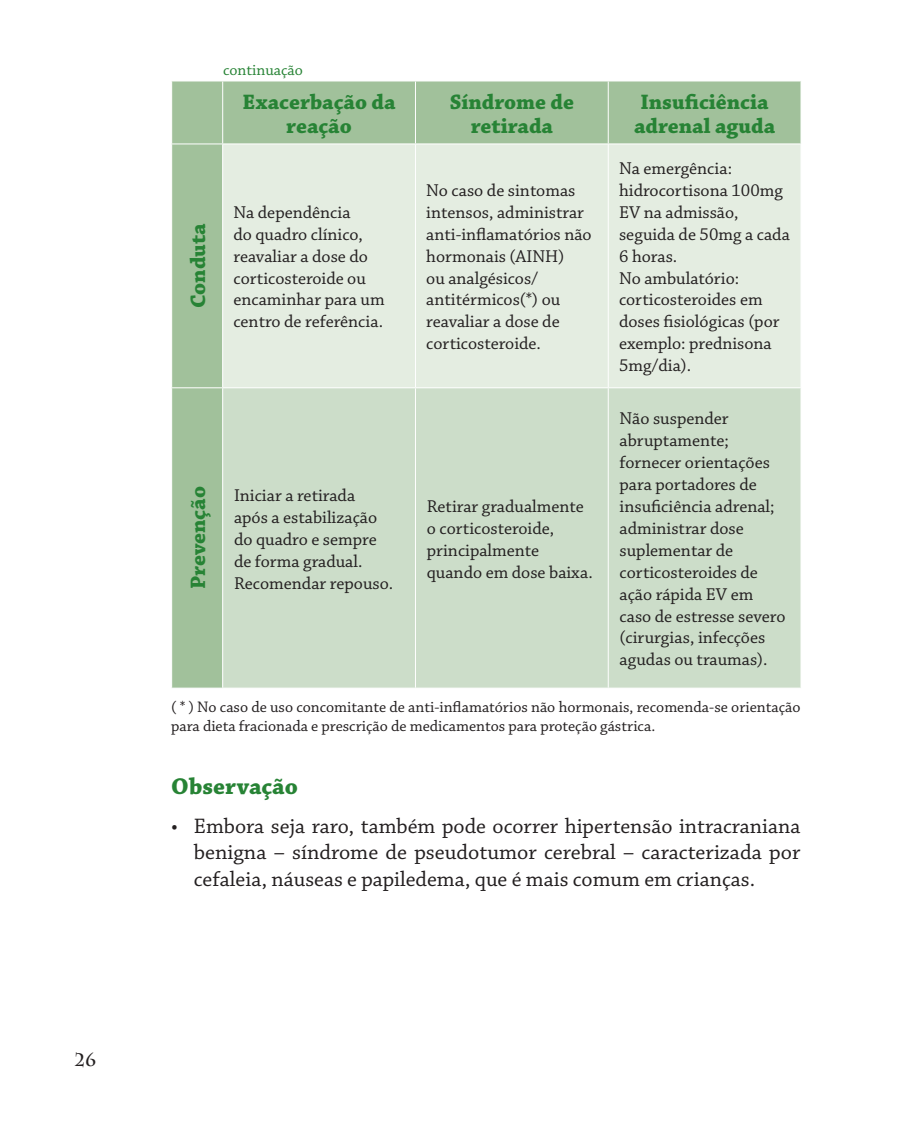
<style>
.page{position:relative;width:905px;height:1136px;background:#fff}
.page>*{position:absolute;margin:0;border:0;box-sizing:border-box;transform-origin:0 0}
.t1{font:700 24px "Chaparral Pro";color:#278335}
.t2{font:22px/26.8px "Chaparral Pro";color:#231f20;text-align:justify}
.t3{font:700 22px/24px "Chaparral Pro";color:#278335;text-align:center}
.t4{font:18px/22px "Chaparral Pro";color:#231f20}
.t5{font:700 18px "Charlemagne Std";color:#231f20}
.t6{font:16px/19.6px "Chaparral Pro";color:#231f20}
.t7{font:16px "Chaparral Pro";color:#278335}
</style>
<div class="page">
<div style="left:172px;top:81px;width:628px;height:606px;background:#a1c19b"></div>
<div style="left:223px;top:144px;width:577px;height:243px;background:#e4ede1"></div>
<div style="left:223px;top:388px;width:577px;height:299px;background:#ccddc9"></div>
<hr style="left:222px;top:81px;width:1px;height:62px;background:#fff">
<hr style="left:415px;top:81px;width:1px;height:62px;background:#fff">
<hr style="left:608px;top:81px;width:1px;height:62px;background:#fff">
<hr style="left:171px;top:143px;width:630px;height:1px;background:#fff">
<hr style="left:222px;top:144px;width:1px;height:243px;background:#fff">
<hr style="left:415px;top:144px;width:1px;height:243px;background:#fff">
<hr style="left:608px;top:144px;width:1px;height:243px;background:#fff">
<hr style="left:171px;top:387px;width:52px;height:1px;background:#fff">
<hr style="left:223px;top:387px;width:192px;height:1px;background:#fff">
<hr style="left:222px;top:388px;width:1px;height:299px;background:#fff">
<hr style="left:415px;top:387px;width:193px;height:1px;background:#fff">
<hr style="left:415px;top:388px;width:1px;height:299px;background:#fff">
<hr style="left:608px;top:387px;width:193px;height:1px;background:#fff">
<hr style="left:608px;top:388px;width:1px;height:299px;background:#fff">
<p class="t5" style="left:75px;top:1049px;width:23px">26</p>
<p class="t7" style="left:223px;top:64px;width:81px">continuação</p>
<p class="t3" style="left:188px;top:308px;width:86px;rotate:-90deg">Conduta</p>
<p class="t3" style="left:243px;top:91px;width:154px">Exacerbação da reação</p>
<p class="t3" style="left:450px;top:91px;width:126px">Síndrome de retirada</p>
<p class="t3" style="left:634px;top:91px;width:143px;text-align:left">Insuficiência adrenal aguda</p>
<p class="t4" style="left:233px;top:202px;width:153px">Na dependência<br>do quadro clínico, reavaliar a dose do corticosteroide ou encaminhar para um centro de referência.</p>
<p class="t4" style="left:426px;top:180px;width:167px">No caso de sintomas intensos, administrar anti-inflamatórios não hormonais (AINH)<br>ou analgésicos/ antitérmicos(*) ou reavaliar a dose de corticosteroide.</p>
<p class="t4" style="left:619px;top:158px;width:172px">Na emergência: hidrocortisona 100mg<br>EV na admissão, seguida de 50mg a cada<br>6 horas.<br>No ambulatório: corticosteroides em doses fisiológicas (por exemplo: prednisona<br>5mg/dia).</p>
<p class="t4" style="left:620px;top:408px;width:167px">Não suspender abruptamente; fornecer orientações para portadores de insuficiência adrenal; administrar dose suplementar de corticosteroides de ação rápida EV em caso de estresse severo (cirurgias, infecções agudas ou traumas).</p>
<p class="t6" style="left:171px;top:698px;width:631px">( * ) No caso de uso concomitante de anti-inflamatórios não hormonais, recomenda-se orientação para dieta fracionada e prescrição de medicamentos para proteção gástrica.</p>
<p class="t3" style="left:188px;top:589px;width:105px;rotate:-90deg">Prevenção</p>
<p class="t4" style="left:234px;top:485px;width:161px">Iniciar a retirada após a estabilização do quadro e sempre de forma gradual.<br>Recomendar repouso.</p>
<p class="t4" style="left:427px;top:496px;width:168px">Retirar gradualmente o corticosteroide, principalmente quando em dose baixa.</p>
<h1 class="t1" style="left:171px;top:777px;width:128px">Observação</h1>
<p class="t2" style="left:194px;top:814px;width:608px;text-indent:-23px">• Embora seja raro, também pode ocorrer hipertensão intracraniana benigna – síndrome de pseudotumor cerebral – caracterizada por cefaleia, náuseas e papiledema, que é mais comum em crianças.</p>
</div>
